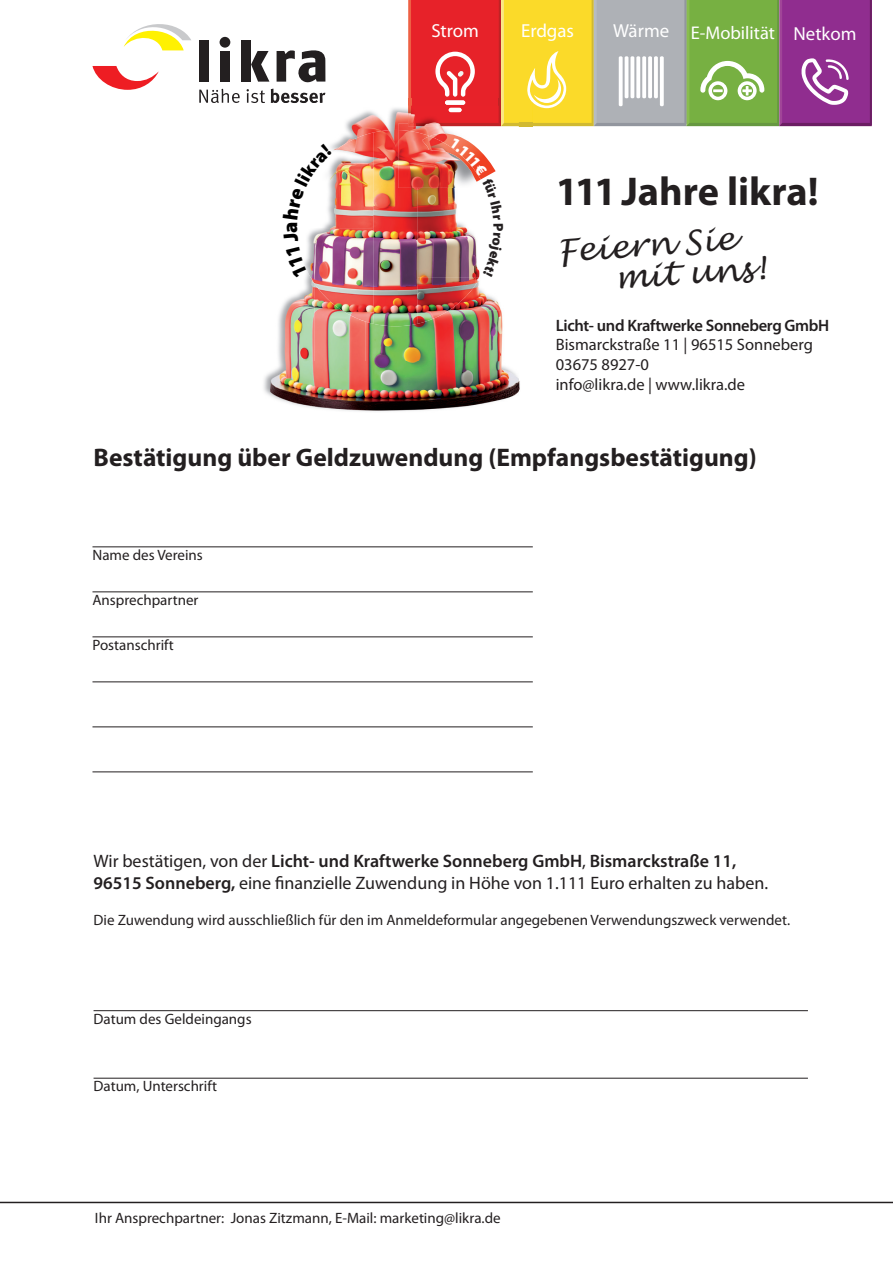
<style>
.page{position:relative;width:893px;height:1263px;background:#fff}
.page>*{position:absolute;margin:0;border:0;box-sizing:border-box;transform-origin:0 0}
.t1{font:700 40.35px "Myriad Pro";letter-spacing:-.005em;color:#231f20}
.t2{font:italic 32.4px/30.9px "Lucida Handwriting";color:#231f20}
.t3{font:700 25.5px "Myriad Pro";color:#231f20}
.t4{font:18.9px "Myriad Pro";color:#fff}
.t5{font:18px/21.6px "Myriad Pro";color:#231f20}
.t6{font:16.5px/19.8px "Myriad Pro";color:#231f20}
.t7{font:600 16.5px "Myriad Pro";letter-spacing:-.02em;color:#231f20}
.t8{font:15px "Myriad Pro";color:#231f20}
.s1{font-size:18.45px}
.s2{font-weight:600}
</style>
<div class="page">
<hr style="left:0;top:1202px;width:893px;height:1px;background:#231f20">
<svg style="left:92px;top:66px;width:67px;height:24px"></svg>
<svg style="left:124px;top:24px;width:67px;height:27px"></svg>
<div style="left:241px;top:40px;width:10px;height:42px;background:#231f20"></div>
<div style="left:220px;top:37px;width:10px;height:11px;background:#231f20;border-radius:50%"></div>
<div style="left:199px;top:40px;width:10px;height:42px;background:#231f20"></div>
<svg style="left:199px;top:50px;width:126px;height:53px"></svg>
<img style="left:322px;top:98px;width:86px;height:34px">
<img style="left:263px;top:98px;width:59px;height:5px">
<img style="left:487px;top:126px;width:32px;height:1px">
<img style="left:263px;top:294px;width:51px;height:114px">
<img style="left:314px;top:324px;width:51px;height:88px">
<img style="left:480px;top:289px;width:21px;height:21px">
<img style="left:365px;top:310px;width:154px;height:102px">
<img style="left:398px;top:124px;width:89px;height:6px">
<svg style="left:408px;top:0;width:464px;height:126px;background:#bc8b6a"></svg>
<img style="left:297px;top:132px;width:76px;height:192px">
<img style="left:373px;top:130px;width:44px;height:196px">
<img style="left:417px;top:188px;width:32px;height:89px">
<img style="left:417px;top:277px;width:63px;height:47px">
<img style="left:398px;top:130px;width:59px;height:58px">
<img style="left:422px;top:136px;width:40px;height:46px">
<hr style="left:92px;top:546px;width:441px;height:1px;background:#231f20">
<hr style="left:92px;top:591px;width:441px;height:1px;background:#231f20">
<hr style="left:92px;top:636px;width:441px;height:1px;background:#231f20">
<hr style="left:92px;top:681px;width:441px;height:1px;background:#231f20">
<hr style="left:92px;top:726px;width:441px;height:1px;background:#231f20">
<hr style="left:92px;top:771px;width:441px;height:1px;background:#231f20">
<hr style="left:94px;top:1010px;width:714px;height:1px;background:#231f20">
<hr style="left:94px;top:1078px;width:714px;height:1px;background:#231f20">
<svg style="left:297px;top:144px;width:35px;height:134px"></svg>
<img style="left:449px;top:138px;width:47px;height:139px">
<p class="t4" style="left:431px;top:19px;width:49px">Strom</p>
<p class="t4" style="left:521px;top:19px;width:55px">Erdgas</p>
<p class="t4" style="left:613px;top:22px;width:245px">Wärme <span class="s1">E-Mobilität</span> Netkom</p>
<h1 class="t1" style="left:556px;top:165px;width:264px">111 Jahre likra!</h1>
<h2 class="t2" style="left:610px;top:233px;width:154px;text-indent:-55px;rotate:-4deg">Feiern Sie mit uns!</h2>
<p class="t7" style="left:556px;top:315px;width:275px">Licht- und Kraftwerke Sonneberg GmbH</p>
<p class="t6" style="left:556px;top:335px;width:259px">Bismarckstraße 11 | 96515 Sonneberg<br>03675 8927-0<br>info@likra.de | www.likra.de</p>
<h3 class="t3" style="left:94px;top:440px;width:665px">Bestätigung über Geldzuwendung (Empfangsbestätigung)</h3>
<p class="t8" style="left:92px;top:546px;width:112px">Name des Vereins</p>
<p class="t8" style="left:92px;top:591px;width:107px">Ansprechpartner</p>
<p class="t8" style="left:92px;top:636px;width:83px">Postanschrift</p>
<p class="t5" style="left:94px;top:850px;width:676px">Wir bestätigen, von der <span class="s2">Licht- und Kraftwerke Sonneberg GmbH</span>, <span class="s2">Bismarckstraße 11,<br>96515 Sonneberg,</span> eine nanzielle Zuwendung in Höhe von 1.111 Euro erhalten zu haben.</p>
<p class="t8" style="left:94px;top:910px;width:698px">Die Zuwendung wird ausschließlich für den im Anmeldeformular angegebenen Verwendungszweck verwendet.</p>
<p class="t8" style="left:94px;top:1009px;width:160px">Datum des Geldeingangs</p>
<p class="t8" style="left:94px;top:1077px;width:125px">Datum, Unterschrift</p>
<p class="t8" style="left:95px;top:1209px;width:407px">Ihr Ansprechpartner: Jonas Zitzmann, E-Mail: marketing@likra.de</p>
</div>
